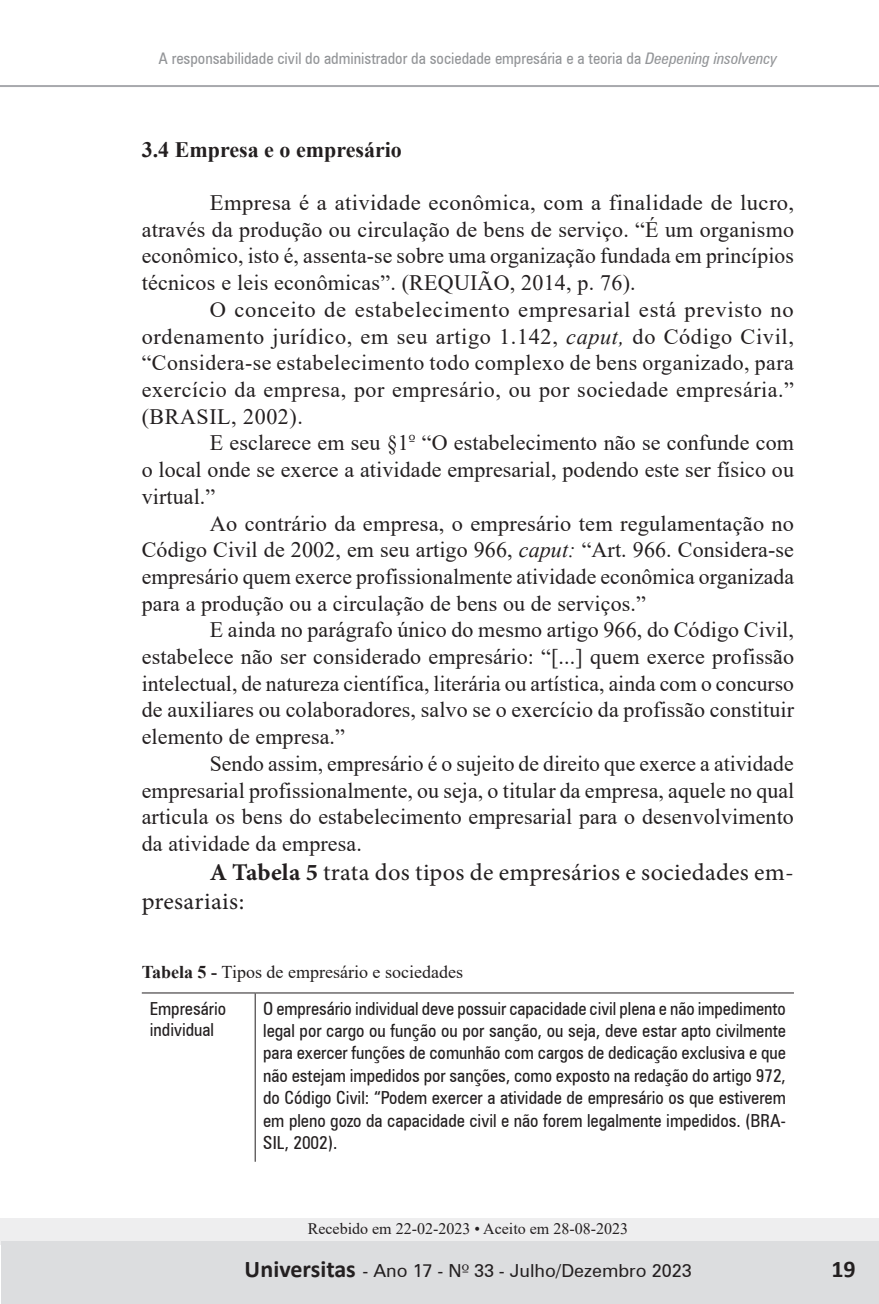
<style>
.page{position:relative;width:879px;height:1304px;background:#fff}
.page>*{position:absolute;margin:0;border:0;box-sizing:border-box;transform-origin:0 0}
.t1{font:24px/29.2px "Minion Pro";letter-spacing:.01em;color:#231f20}
.t2{font:700 24px "Calibri";color:#231f20}
.t3{font:22px/26.8px "Times New Roman";letter-spacing:.005em;color:#231f20;text-align:justify}
.t4{font:700 22px "Times New Roman";color:#231f20}
.t5{font:condensed 18px/22.4px "Zurich BT";color:#231f20}
.t6{font:18px "Zurich BT";color:#231f20}
.t7{font:18px "Times New Roman";color:#231f20}
.t8{font:condensed 16px "Zurich BT";color:#939598}
.t9{font:16px "Times New Roman";color:#231f20}
.s1{font-style:italic}
.s2{font-weight:700}
.s3{font-family:"Zurich BT";font-weight:400;font-size:18px}
.s4{font-family:"Zapf Humanist 601 BT"}
</style>
<div class="page">
<div style="left:0;top:1218px;width:879px;height:27px;background:#eeeeef"></div>
<div style="left:1px;top:1242px;width:878px;height:62px;background:#dcdddf"></div>
<hr style="left:0;top:85px;width:879px;height:2px;background:#a8a9ad">
<hr style="left:142px;top:992px;width:113px;height:1px;background:#231f20">
<hr style="left:255px;top:992px;width:539px;height:1px;background:#231f20">
<hr style="left:255px;top:993px;width:1px;height:169px;background:#231f20">
<p class="t8" style="left:158px;top:48px;width:620px">A responsabilidade civil do administrador da sociedade empresária e a teoria da <span class="s1">Deepening insolvency</span></p>
<p class="t4" style="left:142px;top:133px;width:262px">3.4 Empresa e o empresário</p>
<p class="t3" style="left:142px;top:189px;width:654px;text-indent:68px">Empresa é a atividade econômica, com a finalidade de lucro, através da produção ou circulação de bens de serviço. “É um organismo econômico, isto é, assenta-se sobre uma organização fundada em princípios técnicos e leis econômicas”. (REQUIÃO, 2014, p. 76).</p>
<p class="t3" style="left:142px;top:295px;width:654px;text-indent:68px">O conceito de estabelecimento empresarial está previsto no ordenamento jurídico, em seu artigo 1.142, <span class="s1">caput,</span> do Código Civil, “Considera-se estabelecimento todo complexo de bens organizado, para exercício da empresa, por empresário, ou por sociedade empresária.” (BRASIL, 2002).</p>
<p class="t3" style="left:142px;top:429px;width:654px;text-indent:68px">E esclarece em seu §1<sup>º</sup> “O estabelecimento não se confunde com o local onde se exerce a atividade empresarial, podendo este ser físico ou virtual.”</p>
<p class="t3" style="left:142px;top:509px;width:654px;text-indent:68px">Ao contrário da empresa, o empresário tem regulamentação no Código Civil de 2002, em seu artigo 966, <span class="s1">caput:</span> “Art. 966. Considera-se empresário quem exerce profissionalmente atividade econômica organizada para a produção ou a circulação de bens ou de serviços.”</p>
<p class="t3" style="left:142px;top:616px;width:654px;text-indent:68px">E ainda no parágrafo único do mesmo artigo 966, do Código Civil, estabelece não ser considerado empresário: “[...] quem exerce profissão intelectual, de natureza científica, literária ou artística, ainda com o concurso de auxiliares ou colaboradores, salvo se o exercício da profissão constituir elemento de empresa.”</p>
<p class="t3" style="left:142px;top:749px;width:654px;text-indent:68px">Sendo assim, empresário é o sujeito de direito que exerce a atividade empresarial profissionalmente, ou seja, o titular da empresa, aquele no qual articula os bens do estabelecimento empresarial para o desenvolvimento da atividade da empresa.</p>
<p class="t1" style="left:142px;top:858px;width:653px;text-indent:68px"><span class="s2">A Tabela 5</span> trata dos tipos de empresários e sociedades em&shy;presariais:</p>
<p class="t7" style="left:142px;top:960px;width:323px"><span class="s2">Tabela 5 -</span> Tipos de empresário e sociedades</p>
<p class="t5" style="left:150px;top:997px;width:78px;line-height:21.6px">Empresário individual</p>
<p class="t5" style="left:263px;top:997px;width:524px;text-align:justify">O empresário individual deve possuir capacidade civil plena e não impedimento legal por cargo ou função ou por sanção, ou seja, deve estar apto civilmente para exercer funções de comunhão com cargos de dedicação exclusiva e que não estejam impedidos por sanções, como exposto na redação do artigo 972, do Código Civil: “Podem exercer a atividade de empresário os que estiverem em pleno gozo da capacidade civil e não forem legalmente impedidos. (BRA-SIL, 2002).</p>
<p class="t9" style="left:308px;top:1218px;width:322px">Recebido em 22-02-2023 • Aceito em 28-08-2023</p>
<p class="t6" style="left:474px;top:1260px;width:219px">33 - Julho/Dezembro 2023</p>
<p class="t2" style="left:832px;top:1252px;width:26px">19</p>
<p class="t2" style="left:244px;top:1252px;width:113px">UUniversitas</p>
<p class="t2" style="left:271px;top:1252px;width:163px">niversitas<span class="s3">- Ano 17</span></p>
<p class="t6" style="left:372px;top:1260px;width:311px">- Ano 2 - N<span class="s4">º</span> - Julho/Dezembro 20 9</p>
</div>
